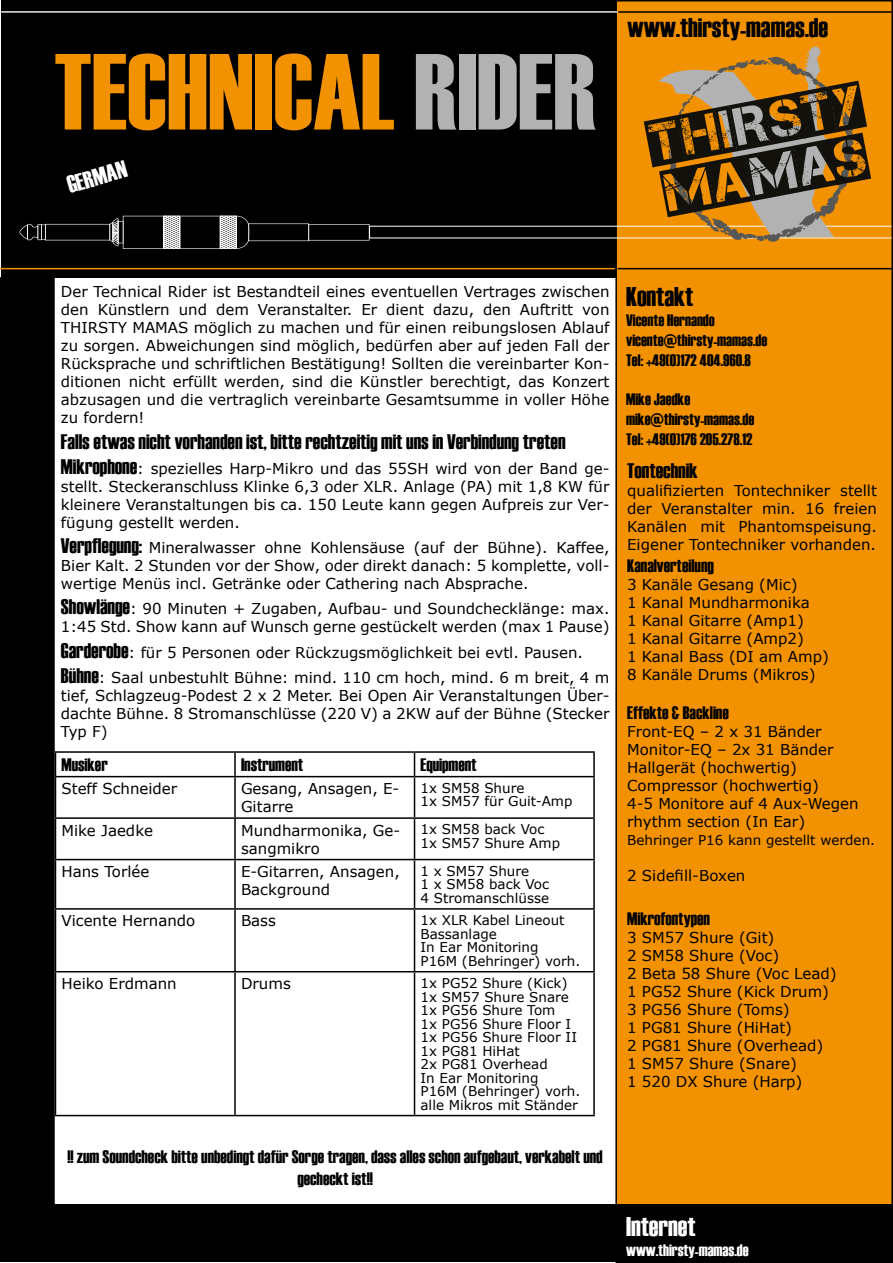
<style>
.page{position:relative;width:893px;height:1263px;background:#fff}
.page>*{position:absolute;margin:0;border:0;box-sizing:border-box;transform-origin:0 0}
.t1{font:107.85px "Haettenschweiler";color:#f39200}
.t2{font:27px "Haettenschweiler";color:#000}
.t3{font:27px "Haettenschweiler";color:#fff}
.t4{font:24px "Haettenschweiler";color:#fff}
.t5{font:21px "Haettenschweiler";color:#000}
.t6{font:18px/21.6px "Haettenschweiler";color:#000;text-align:center}
.t7{font:16.5px/19.8px "Haettenschweiler";color:#000}
.t8{font:16.5px "Haettenschweiler";color:#fff}
.t9{font:15px/18px "Verdana";color:#000}
.t10{font:13.5px/13.5px "Verdana";color:#000}
.s1{color:#b3b2b2}
.s2{font-family:"Haettenschweiler";font-size:21px}
</style>
<div class="page">
<div style="left:1px;top:0;width:891px;height:278px;background:#000"></div>
<div style="left:616px;top:1px;width:276px;height:1261px;background:#f39200"></div>
<div style="left:615px;top:0;width:278px;height:1263px;border:2px solid #000"></div>
<hr style="left:618px;top:268px;width:275px;height:1px;background:#000">
<div style="left:1px;top:278px;width:53px;height:925px;background:#000"></div>
<div style="left:0;top:277px;width:55px;height:927px;border:2px solid #000"></div>
<div style="left:1px;top:1204px;width:891px;height:58px;background:#000"></div>
<hr style="left:0;top:268px;width:615px;height:1px;background:#f39206">
<hr style="left:55px;top:751px;width:180px;height:2px;background:#000">
<svg style="left:55px;top:753px;width:1px;height:23px"></svg>
<hr style="left:235px;top:751px;width:179px;height:2px;background:#000">
<hr style="left:234px;top:753px;width:2px;height:23px;background:#000">
<hr style="left:414px;top:751px;width:181px;height:2px;background:#000">
<svg style="left:414px;top:753px;width:1px;height:23px"></svg>
<hr style="left:593px;top:753px;width:2px;height:23px;background:#000">
<hr style="left:55px;top:776px;width:180px;height:1px;background:#000">
<hr style="left:55px;top:777px;width:1px;height:40px;background:#000">
<hr style="left:235px;top:776px;width:179px;height:1px;background:#000">
<hr style="left:234px;top:777px;width:2px;height:40px;background:#000">
<hr style="left:414px;top:776px;width:181px;height:1px;background:#000">
<hr style="left:414px;top:777px;width:1px;height:40px;background:#000">
<hr style="left:593px;top:777px;width:2px;height:40px;background:#000">
<hr style="left:55px;top:817px;width:180px;height:2px;background:#000">
<hr style="left:55px;top:819px;width:1px;height:40px;background:#000">
<hr style="left:235px;top:817px;width:179px;height:2px;background:#000">
<hr style="left:234px;top:819px;width:2px;height:40px;background:#000">
<hr style="left:414px;top:817px;width:181px;height:2px;background:#000">
<hr style="left:414px;top:819px;width:1px;height:40px;background:#000">
<hr style="left:593px;top:819px;width:2px;height:40px;background:#000">
<hr style="left:55px;top:859px;width:180px;height:1px;background:#000">
<hr style="left:55px;top:860px;width:1px;height:48px;background:#000">
<hr style="left:235px;top:859px;width:179px;height:1px;background:#000">
<hr style="left:234px;top:860px;width:2px;height:48px;background:#000">
<hr style="left:414px;top:859px;width:181px;height:1px;background:#000">
<hr style="left:414px;top:860px;width:1px;height:48px;background:#000">
<hr style="left:593px;top:860px;width:2px;height:48px;background:#000">
<hr style="left:55px;top:908px;width:180px;height:2px;background:#000">
<hr style="left:55px;top:910px;width:1px;height:61px;background:#000">
<hr style="left:235px;top:908px;width:179px;height:2px;background:#000">
<hr style="left:234px;top:910px;width:2px;height:61px;background:#000">
<hr style="left:414px;top:908px;width:181px;height:2px;background:#000">
<hr style="left:414px;top:910px;width:1px;height:61px;background:#000">
<hr style="left:593px;top:910px;width:2px;height:61px;background:#000">
<hr style="left:55px;top:971px;width:180px;height:1px;background:#000">
<hr style="left:55px;top:972px;width:1px;height:143px;background:#000">
<hr style="left:235px;top:971px;width:179px;height:1px;background:#000">
<hr style="left:234px;top:972px;width:2px;height:143px;background:#000">
<hr style="left:414px;top:971px;width:181px;height:1px;background:#000">
<hr style="left:414px;top:972px;width:1px;height:143px;background:#000">
<hr style="left:593px;top:972px;width:2px;height:143px;background:#000">
<hr style="left:55px;top:1115px;width:180px;height:1px;background:#000">
<hr style="left:235px;top:1115px;width:179px;height:1px;background:#000">
<hr style="left:414px;top:1115px;width:181px;height:1px;background:#000">
<svg style="left:20px;top:216px;width:349px;height:33px"></svg>
<svg style="left:1px;top:11px;width:617px;height:1px"></svg>
<hr style="left:618px;top:11px;width:275px;height:2px;background:#000">
<svg style="left:644px;top:46px;width:227px;height:196px"></svg>
<h1 class="t1" style="left:54px;top:30px;width:544px">TECHNICAL <span class="s1">RIDER</span></h1>
<h3 class="t4" style="left:64px;top:172px;width:62px;rotate:-16deg">GERMAN</h3>
<h2 class="t2" style="left:627px;top:12px;width:202px">www.thirsty-mamas.de</h2>
<p class="t9" style="left:61px;top:283px;width:550px;text-align:justify">Der Technical Rider ist Bestandteil eines eventuellen Vertrages zwischen den Künstlern und dem Veranstalter. Er dient dazu, den Auftritt von THIRSTY MAMAS möglich zu machen und für einen reibungslosen Ablauf zu sorgen. Abweichungen sind möglich, bedürfen aber auf jeden Fall der Rücksprache und schriftlichen Bestätigung! Sollten die vereinbarter Kon&shy;ditionen nicht erfüllt werden, sind die Künstler berechtigt, das Konzert abzusagen und die vertraglich vereinbarte Gesamtsumme in voller Höhe zu fordern!</p>
<h3 class="t5" style="left:61px;top:429px;width:506px">Falls etwas nicht vorhanden ist, bitte rechtzeitig mit uns in Verbindung treten</h3>
<p class="t9" style="left:61px;top:459px;width:550px;text-align:justify"><span class="s2">Mikrophone</span>: spezielles Harp-Mikro und das 55SH wird von der Band ge&shy;stellt. Steckeranschluss Klinke 6,3 oder XLR. Anlage (PA) mit 1,8 KW für kleinere Veranstaltungen bis ca. 150 Leute kann gegen Aufpreis zur Ver&shy;fügung gestellt werden.</p>
<p class="t9" style="left:61px;top:538px;width:550px;text-align:justify"><span class="s2">Verpflegung:</span> Mineralwasser ohne Kohlensäuse (auf der Bühne). Kaffee, Bier Kalt. 2 Stunden vor der Show, oder direkt danach: 5 komplette, voll&shy;wertige Menüs incl. Getränke oder Cathering nach Absprache.</p>
<p class="t9" style="left:61px;top:600px;width:550px"><span class="s2">Showlänge</span>: 90 Minuten + Zugaben, Aufbau- und Soundchecklänge: max.<br>1:45 Std. Show kann auf Wunsch gerne gestückelt werden (max 1 Pause)</p>
<p class="t9" style="left:61px;top:639px;width:550px;line-height:25.2px"><span class="s2">Garderobe</span>: für 5 Personen oder Rückzugsmöglichkeit bei evtl. Pausen.<br><span class="s2">Bühne</span>: Saal unbestuhlt Bühne: mind. 110 cm hoch, mind. 6 m breit, 4 m</p>
<p class="t9" style="left:61px;top:686px;width:550px;text-align:justify">tief, Schlagzeug-Podest 2 x 2 Meter. Bei Open Air Veranstaltungen Über&shy;dachte Bühne. 8 Stromanschlüsse (220 V) a 2KW auf der Bühne (Stecker Typ F)</p>
<p class="t6" style="left:61px;top:753px;width:48px">Musiker</p>
<p class="t6" style="left:241px;top:753px;width:64px">Instrument</p>
<p class="t6" style="left:420px;top:753px;width:58px">Equipment</p>
<p class="t9" style="left:61px;top:779px;width:117px">Steff Schneider</p>
<p class="t9" style="left:241px;top:779px;width:160px">Gesang, Ansagen, E-<br>Gitarre</p>
<p class="t10" style="left:420px;top:781px;width:153px">1x SM58 Shure<br>1x SM57 für Guit-Amp</p>
<p class="t9" style="left:61px;top:821px;width:93px">Mike Jaedke</p>
<p class="t9" style="left:241px;top:821px;width:161px">Mundharmonika, Ge&shy;sangmikro</p>
<p class="t10" style="left:420px;top:823px;width:141px">1x SM58 back Voc<br>1x SM57 Shure Amp</p>
<p class="t9" style="left:61px;top:862px;width:89px">Hans Torlée</p>
<p class="t9" style="left:241px;top:862px;width:160px">E-Gitarren, Ansagen,<br>Background</p>
<p class="t10" style="left:420px;top:864px;width:130px">1 x SM57 Shure<br>1 x SM58 back Voc<br>4 Stromanschlüsse</p>
<p class="t9" style="left:61px;top:912px;width:135px">Vicente Hernando</p>
<p class="t9" style="left:241px;top:912px;width:36px">Bass</p>
<p class="t10" style="left:420px;top:913px;width:161px">1x XLR Kabel Lineout<br>Bassanlage<br>In Ear Monitoring<br>P16M (Behringer) vorh.</p>
<p class="t9" style="left:61px;top:974px;width:117px">Heiko Erdmann</p>
<p class="t9" style="left:241px;top:974px;width:51px">Drums</p>
<p class="t10" style="left:420px;top:976px;width:161px">1x PG52 Shure (Kick)<br>1x SM57 Shure Snare<br>1x PG56 Shure Tom<br>1x PG56 Shure Floor I<br>1x PG56 Shure Floor II<br>1x PG81 HiHat<br>2x PG81 Overhead<br>In Ear Monitoring<br>P16M (Behringer) vorh. alle Mikros mit Ständer</p>
<p class="t6" style="left:68px;top:1145px;width:537px">!! zum Soundcheck bitte unbedingt dafür Sorge tragen, dass alles schon aufgebaut, verkabelt und gecheckt ist!!</p>
<h2 class="t2" style="left:626px;top:281px;width:69px">Kontakt</h2>
<p class="t7" style="left:626px;top:310px;width:143px">Vicente Hernando vicente@thirsty-mamas.de<br>Tel: +49(0)172 404.960.8</p>
<p class="t7" style="left:626px;top:389px;width:130px">Mike Jaedke mike@thirsty-mamas.de<br>Tel: +49(0)176 205.278.12</p>
<h3 class="t5" style="left:627px;top:459px;width:72px">Tontechnik</h3>
<p class="t9" style="left:627px;top:482px;width:251px;text-align:justify">qualifizierten Tontechniker stellt der Veranstalter min. 16 freien Kanälen mit Phantomspeisung.<br>Eigener Tontechniker vorhanden.</p>
<p class="t6" style="left:627px;top:554px;width:88px">Kanalverteilung</p>
<p class="t9" style="left:627px;top:575px;width:203px">3 Kanäle Gesang (Mic)<br>1 Kanal Mundharmonika<br>1 Kanal Gitarre (Amp1)<br>1 Kanal Gitarre (Amp2)<br>1 Kanal Bass (DI am Amp)<br>8 Kanäle Drums (Mikros)</p>
<p class="t6" style="left:627px;top:701px;width:103px">Effekte &amp; Backline</p>
<p class="t9" style="left:627px;top:723px;width:233px">Front-EQ – 2 x 31 Bänder<br>Monitor-EQ – 2x 31 Bänder<br>Hallgerät (hochwertig)<br>Compressor (hochwertig)<br>4-5 Monitore auf 4 Aux-Wegen rhythm section (In Ear)</p>
<p class="t10" style="left:627px;top:834px;width:249px">Behringer P16 kann gestellt werden.</p>
<p class="t9" style="left:627px;top:867px;width:120px">2 Sidefill-Boxen</p>
<p class="t6" style="left:627px;top:907px;width:84px">Mikrofontypen</p>
<p class="t9" style="left:627px;top:928px;width:211px">3 SM57 Shure (Git)<br>2 SM58 Shure (Voc)<br>2 Beta 58 Shure (Voc Lead)<br>1 PG52 Shure (Kick Drum)<br>3 PG56 Shure (Toms)<br>1 PG81 Shure (HiHat)<br>2 PG81 Shure (Overhead)<br>1 SM57 Shure (Snare)<br>1 520 DX Shure (Harp)</p>
<h2 class="t3" style="left:626px;top:1211px;width:71px">Internet</h2>
<p class="t8" style="left:626px;top:1241px;width:124px">www.thirsty-mamas.de</p>
</div>
